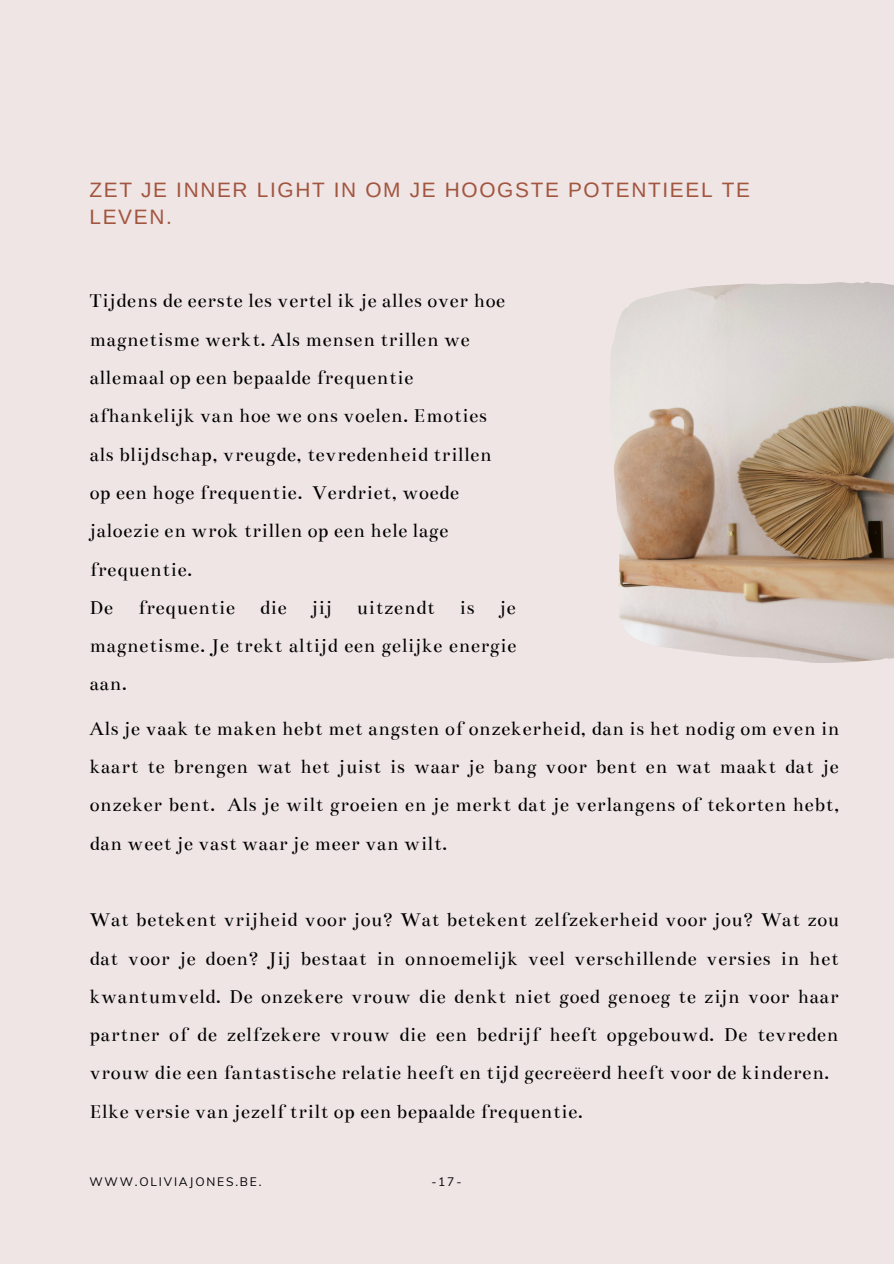
<style>
.page{position:relative;width:894px;height:1264px;background:#fff}
.page>*{position:absolute;margin:0;border:0;box-sizing:border-box;transform-origin:0 0}
.t1{font:21px/38.2px "Bentham";letter-spacing:.025em;color:#000}
.t2{font:20.85px/27px "Arimo";letter-spacing:.08em;color:#a2553f}
.t3{font:12px "Muli";letter-spacing:.15em;color:#000}
</style>
<div class="page">
<div style="left:0;top:0;width:893px;height:1263px;background:#eee5e4"></div>
<img style="left:611px;top:282px;width:282px;height:380px">
<p class="t2" style="left:89px;top:176px;width:662px">ZET JE INNER LIGHT IN OM JE HOOGSTE POTENTIEEL TE<br>LEVEN.</p>
<p class="t1" style="left:89px;top:282px;width:428px">Tijdens de eerste les vertel ik je alles over hoe magnetisme werkt. Als mensen trillen we allemaal op een bepaalde frequentie afhankelijk van hoe we ons voelen. Emoties als blijdschap, vreugde, tevredenheid trillen op een hoge frequentie. Verdriet, woede jaloezie en wrok trillen op een hele lage frequentie.<br>De frequentie die jij uitzendt is je magnetisme. Je trekt altijd een gelijke energie aan.</p>
<p class="t1" style="left:89px;top:709px;width:751px;text-align:justify">Als je vaak te maken hebt met angsten of onzekerheid, dan is het nodig om even in kaart te brengen wat het juist is waar je bang voor bent en wat maakt dat je onzeker bent. Als je wilt groeien en je merkt dat je verlangens of tekorten hebt, dan weet je vast waar je meer van wilt.</p>
<p class="t1" style="left:89px;top:900px;width:750px">Wat betekent vrijheid voor jou? Wat betekent zelfzekerheid voor jou? Wat zou dat voor je doen? Jij bestaat in onnoemelijk veel verschillende versies in het kwantumveld. De onzekere vrouw die denkt niet goed genoeg te zijn voor haar partner of de zelfzekere vrouw die een bedrijf heeft opgebouwd. De tevreden vrouw die een fantastische relatie heeft en tijd gecreëerd heeft voor de kinderen.<br>Elke versie van jezelf trilt op een bepaalde frequentie.</p>
<p class="t3" style="left:89px;top:1173px;width:173px">WWW.OLIVIAJONES.BE.</p>
<p class="t3" style="left:431px;top:1173px;width:32px">-17-</p>
</div>
